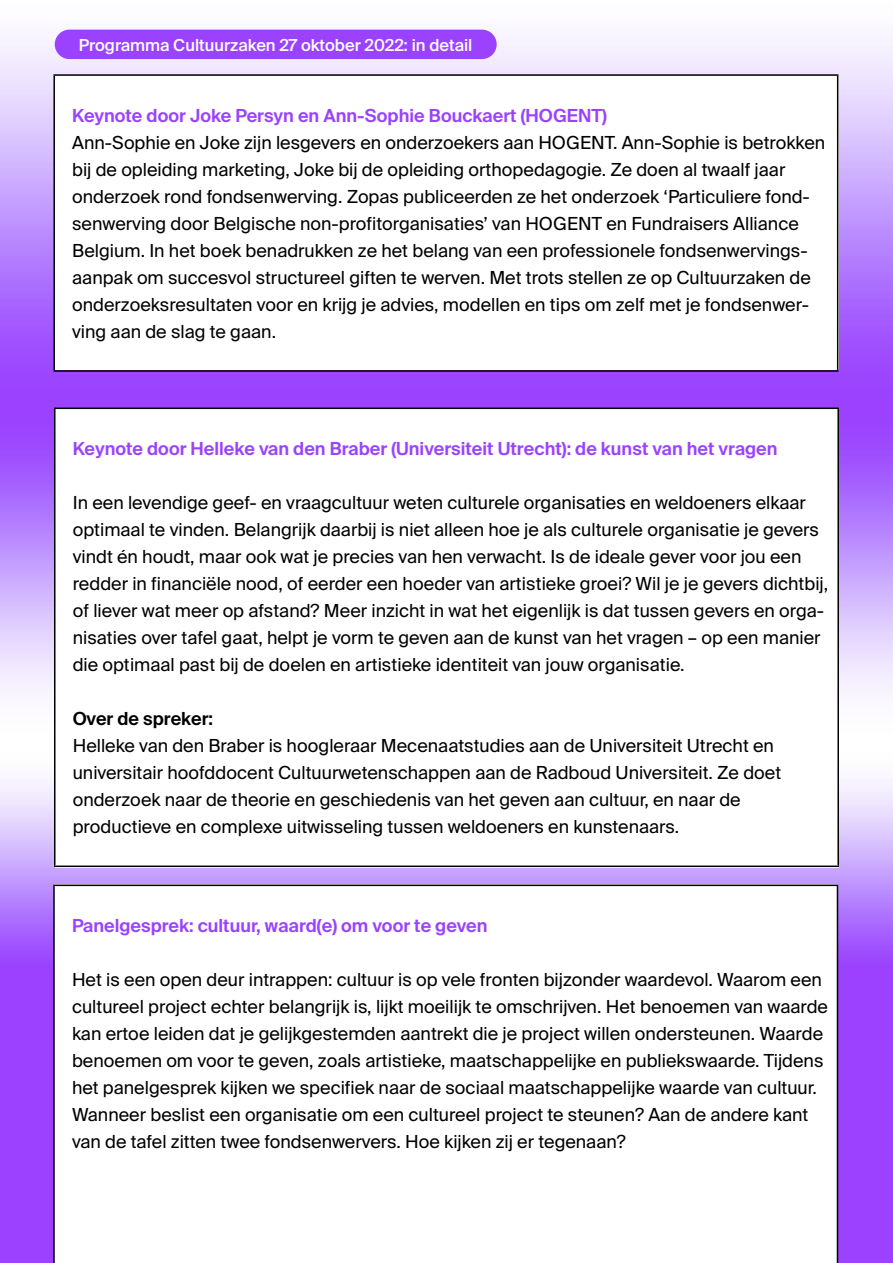
<style>
.page{position:relative;width:893px;height:1263px;background:#fff}
.page>*{position:absolute;margin:0;border:0;box-sizing:border-box;transform-origin:0 0}
.t1{font:18px/27px "Suisse Intl";color:#000}
.t2{font:600 18px "Suisse Intl";color:#9a42ff}
.t3{font:600 18px "Suisse Intl";color:#000}
.t4{font:500 16.5px "Suisse Intl";color:#fff}
</style>
<div class="page">
<img style="left:0;top:29px;width:893px;height:1234px">
<div style="left:55px;top:408px;width:783px;height:459px;background:#fff"></div>
<div style="left:55px;top:885px;width:783px;height:378px;background:#fff"></div>
<hr style="left:54px;top:408px;width:785px;height:1px;background:#000">
<hr style="left:54px;top:409px;width:2px;height:456px;background:#000">
<hr style="left:837px;top:409px;width:2px;height:456px;background:#000">
<hr style="left:54px;top:865px;width:785px;height:2px;background:#000">
<hr style="left:53px;top:884px;width:785px;height:2px;background:#000">
<hr style="left:53px;top:886px;width:2px;height:377px;background:#000">
<hr style="left:837px;top:886px;width:1px;height:377px;background:#000">
<div style="left:55px;top:77px;width:783px;height:293px;background:#fff"></div>
<hr style="left:53px;top:74px;width:785px;height:2px;background:#000">
<hr style="left:53px;top:76px;width:2px;height:294px;background:#000">
<hr style="left:837px;top:76px;width:1px;height:294px;background:#000">
<hr style="left:53px;top:370px;width:785px;height:2px;background:#000">
<div style="left:55px;top:30px;width:442px;height:29px;background:#9a42ff;border-radius:15px"></div>
<p class="t4" style="left:79px;top:35px;width:395px">Programma Cultuurzaken 27 oktober 2022: in detail</p>
<p class="t2" style="left:72px;top:105px;width:536px">Keynote door Joke Persyn en Ann-Sophie Bouckaert (HOGENT)</p>
<p class="t1" style="left:72px;top:129px;width:754px">Ann-Sophie en Joke zijn lesgevers en onderzoekers aan HOGENT. Ann-Sophie is betrokken bij de opleiding marketing, Joke bij de opleiding orthopedagogie. Ze doen al twaalf jaar onderzoek rond fondsenwerving. Zopas publiceerden ze het onderzoek ‘Particuliere fond&shy;senwerving door Belgische non-profitorganisaties’ van HOGENT en Fundraisers Alliance Belgium. In het boek benadrukken ze het belang van een professionele fondsenwervings&shy;aanpak om succesvol structureel giften te werven. Met trots stellen ze op Cultuurzaken de onderzoeksresultaten voor en krijg je advies, modellen en tips om zelf met je fondsenwer&shy;ving aan de slag te gaan.</p>
<p class="t2" style="left:73px;top:438px;width:706px">Keynote door Helleke van den Braber (Universiteit Utrecht): de kunst van het vragen</p>
<p class="t1" style="left:73px;top:489px;width:757px">In een levendige geef- en vraagcultuur weten culturele organisaties en weldoeners elkaar optimaal te vinden. Belangrijk daarbij is niet alleen hoe je als culturele organisatie je gevers vindt én houdt, maar ook wat je precies van hen verwacht. Is de ideale gever voor jou een redder in financiële nood, of eerder een hoeder van artistieke groei? Wil je je gevers dichtbij, of liever wat meer op afstand? Meer inzicht in wat het eigenlijk is dat tussen gevers en orga&shy;nisaties over tafel gaat, helpt je vorm te geven aan de kunst van het vragen – op een manier die optimaal past bij de doelen en artistieke identiteit van jouw organisatie.</p>
<p class="t3" style="left:73px;top:708px;width:142px">Over de spreker:</p>
<p class="t1" style="left:73px;top:732px;width:710px">Helleke van den Braber is hoogleraar Mecenaatstudies aan de Universiteit Utrecht en universitair hoofddocent Cultuurwetenschappen aan de Radboud Universiteit. Ze doet onderzoek naar de theorie en geschiedenis van het geven aan cultuur, en naar de productieve en complexe uitwisseling tussen weldoeners en kunstenaars.</p>
<p class="t2" style="left:72px;top:915px;width:417px">Panelgesprek: cultuur, waard(e) om voor te geven</p>
<p class="t1" style="left:72px;top:966px;width:757px">Het is een open deur intrappen: cultuur is op vele fronten bijzonder waardevol. Waarom een cultureel project echter belangrijk is, lijkt moeilijk te omschrijven. Het benoemen van waarde kan ertoe leiden dat je gelijkgestemden aantrekt die je project willen ondersteunen. Waarde benoemen om voor te geven, zoals artistieke, maatschappelijke en publiekswaarde. Tijdens het panelgesprek kijken we specifiek naar de sociaal maatschappelijke waarde van cultuur.<br>Wanneer beslist een organisatie om een cultureel project te steunen? Aan de andere kant van de tafel zitten twee fondsenwervers. Hoe kijken zij er tegenaan?</p>
</div>
